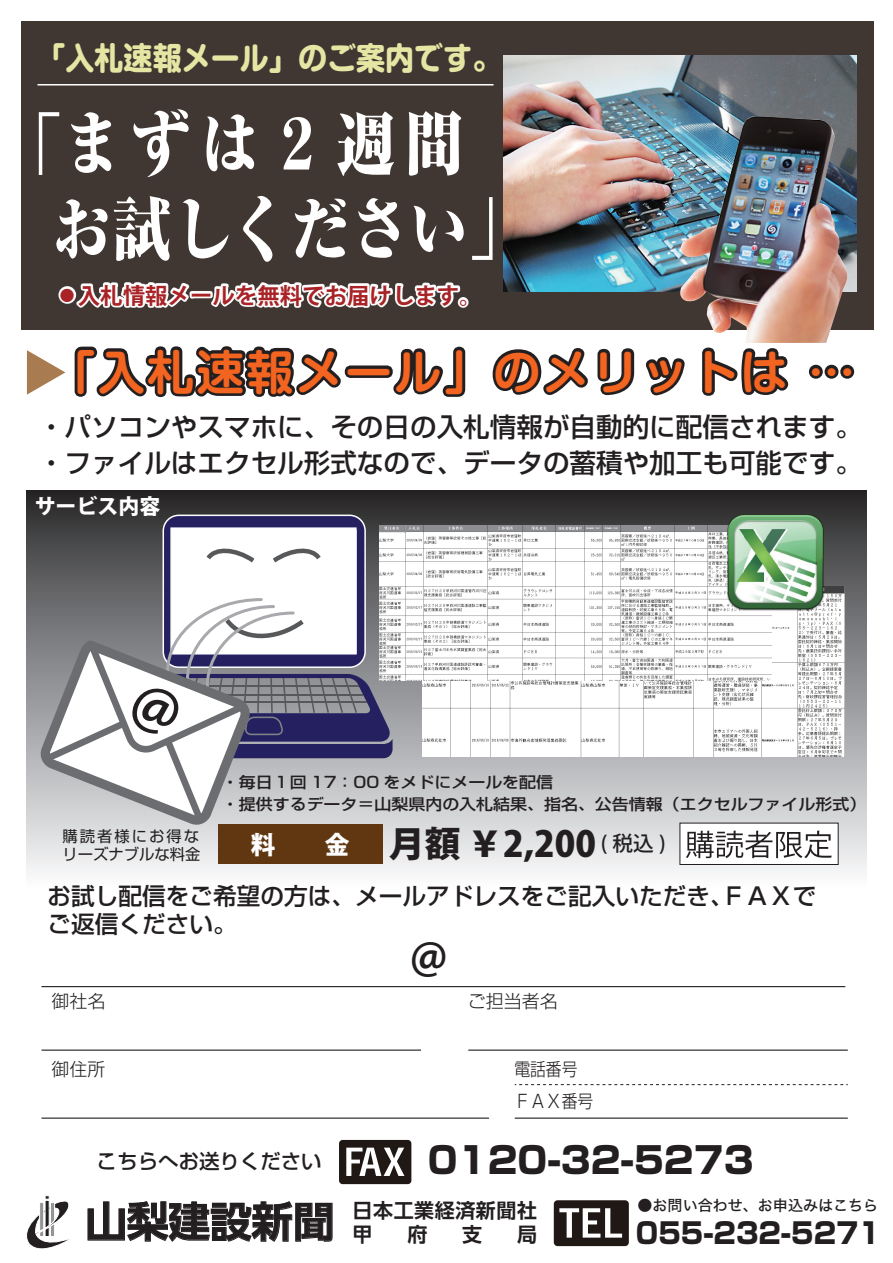
<style>
.page{position:relative;width:893px;height:1263px;background:#fff}
.page>*{position:absolute;margin:0;border:0;box-sizing:border-box;transform-origin:0 0}
.t1{font:800 expanded 69px/85.5px "Ryumin Pro";color:#fff;scale:.86 1}
.t2{font:700 47.1px "Shin M Go Pro De";letter-spacing:.05em;color:#f36421}
.t3{font:700 41.55px "UD Shin Go Pro De";color:#231f20}
.t4{font:800 36.6px "Shin Go Pro";color:#231f20}
.t5{font:800 35.55px "Koz Go Pro";color:#231f20}
.t6{font:700 31.5px "G Shin M Go Pro";color:#e5e6a4;scale:.92 1}
.t7{font:800 28.8px "Shin Go Pro";color:#231f20;scale:.96 1}
.t8{font:500 26.55px/36px "Shin Go Pro";color:#231f20}
.t9{font:500 23.7px/27.6px "Shin Go Pro";color:#231f20}
.t10{font:700 22.5px "Koz Go Pro";color:#a82226}
.t11{font:800 20.85px "Koz Go Pro";color:#fff}
.t12{font:500 20.4px "Shin Go Pro";color:#231f20}
.t13{font:700 19.95px/23.1px "UD Shin Go Pro De";letter-spacing:.03em;color:#231f20}
.t14{font:300 18px "Shin Go Pro";color:#231f20}
.t15{font:300 18px/32px "Shin Go Pro";color:#231f20;scale:.88 1}
.t16{font:500 15.45px/21.9px "Shin Go Pro";color:#231f20;scale:1.1 1}
.t17{font:15.3px/17.9px "Shin Go Pro";color:#231f20}
.t18{font:15px "Hira Kaku Std W5";color:#231f20}
.s1{font-size:14.7px}
.s2{font-size:24.75px;color:#fff}
</style>
<div class="page">
<div style="left:22px;top:21px;width:852px;height:308px;background:#403632"></div>
<div style="left:26px;top:490px;width:840px;height:399px;background:linear-gradient(to bottom,#2e2e31,#fcfdff)"></div>
<svg style="left:484px;top:55px;width:379px;height:341px"></svg>
<div style="left:680px;top:823px;width:158px;height:42px;background:#fff;border:1px solid #231f20"></div>
<svg style="left:686px;top:831px;width:146px;height:27px"></svg>
<div style="left:218px;top:824px;width:165px;height:39px;background:#603711"></div>
<svg style="left:26px;top:1195px;width:43px;height:54px"></svg>
<svg style="left:87px;top:1201px;width:246px;height:41px"></svg>
<div style="left:339px;top:1140px;width:72px;height:44px;background:#201814;border-radius:4px"></div>
<svg style="left:346px;top:1147px;width:58px;height:29px"></svg>
<div style="left:554px;top:1200px;width:75px;height:46px;background:#201814;border-radius:4px"></div>
<svg style="left:559px;top:1208px;width:63px;height:29px"></svg>
<hr style="left:38px;top:84px;width:456px;height:2px;background:#fff">
<hr style="left:41px;top:986px;width:804px;height:1px;background:#231f20">
<hr style="left:41px;top:1049px;width:380px;height:2px;background:#231f20">
<hr style="left:468px;top:1049px;width:380px;height:2px;background:#231f20">
<svg style="left:515px;top:1084px;width:333px;height:1px"></svg>
<hr style="left:41px;top:1117px;width:448px;height:2px;background:#231f20">
<hr style="left:515px;top:1117px;width:333px;height:2px;background:#231f20">
<svg style="left:27px;top:282px;width:447px;height:115px"></svg>
<img style="left:504px;top:56px;width:352px;height:236px">
<img style="left:422px;top:587px;width:422px;height:169px">
<img style="left:392px;top:525px;width:379px;height:156px">
<img style="left:724px;top:510px;width:103px;height:103px">
<img style="left:680px;top:116px;width:168px;height:227px">
<svg style="left:39px;top:514px;width:353px;height:312px"></svg>
<p class="t6" style="left:36px;top:32px;width:507px">「入札速報メール」のご案内です。</p>
<h1 class="t1" style="left:53px;top:96px;width:555px;text-indent:-50px">「まずは２週間お試しください」</h1>
<p class="t10" style="left:60px;top:281px;width:423px"><span class="s1">●</span> 入札情報メールを無料でお届けします。</p>
<h2 class="t2" style="left:49px;top:333px;width:808px">「入札速報メール」のメリットは …</h2>
<p class="t8" style="left:11px;top:406px;width:852px">　・パソコンやスマホに、その日の入札情報が自動的に配信されます。　・ファイルはエクセル形式なので、データの蓄積や加工も可能です。</p>
<p class="t11" style="left:35px;top:493px;width:127px">サービス内容</p>
<p class="t17" style="left:62px;top:825px;width:139px">購読者様にお得なリーズナブルな料金</p>
<p class="t16" style="left:222px;top:770px;width:587px">・毎日１回 17：00 をメドにメールを配信<br>・提供するデータ＝山梨県内の入札結果、指名、公告情報（エクセルファイル形式）</p>
<h3 class="t5" style="left:251px;top:820px;width:416px"><span class="s2">料　　金</span> 月額 ￥2,200 <sup>(</sup> <sup>税込</sup> <sup>)</sup></h3>
<p class="t9" style="left:47px;top:879px;width:770px">お試し配信をご希望の方は、メールアドレスをご記入いただき、ＦＡＸでご返信ください。</p>
<p class="t14" style="left:52px;top:987px;width:55px">御社名</p>
<p class="t14" style="left:468px;top:987px;width:91px">ご担当者名</p>
<p class="t14" style="left:52px;top:1055px;width:55px">御住所</p>
<p class="t15" style="left:514px;top:1051px;width:91px">電話番号<br>ＦＡＸ番号</p>
<p class="t12" style="left:97px;top:1144px;width:226px">こちらへお送りください</p>
<h3 class="t4" style="left:428px;top:1131px;width:327px">0120-32-5273</h3>
<h3 class="t3" style="left:85px;top:1188px;width:251px">山梨建設新聞</h3>
<p class="t13" style="left:353px;top:1199px;width:186px">日本工業経済新聞社甲</p>
<p class="t13" style="left:407px;top:1222px;width:21px">府</p>
<p class="t13" style="left:462px;top:1222px;width:21px">支</p>
<p class="t13" style="left:517px;top:1222px;width:21px">局</p>
<p class="t18" style="left:637px;top:1194px;width:242px">●お問い合わせ、お申込みはこちら</p>
<p class="t7" style="left:636px;top:1210px;width:257px">055-232-5271</p>
</div>
